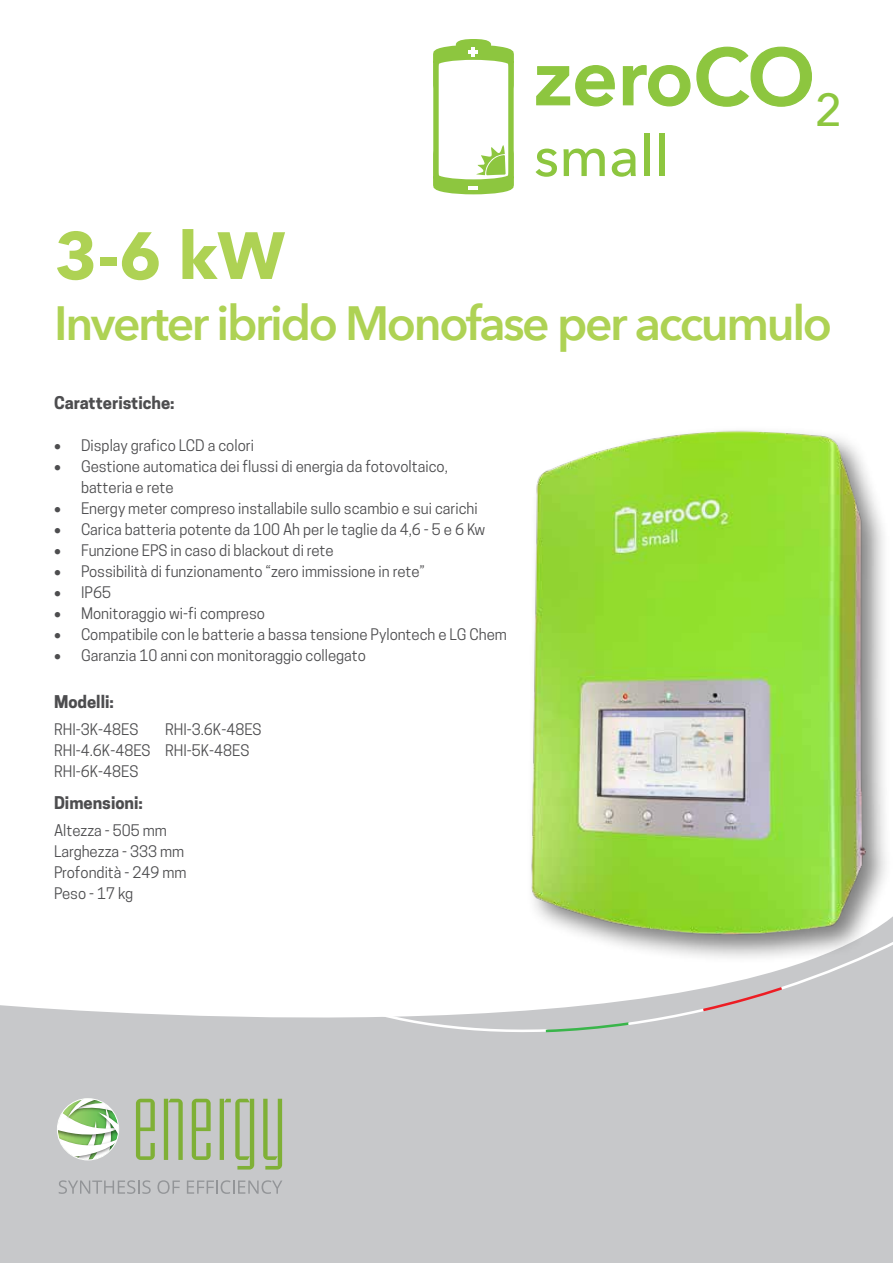
<style>
.page{position:relative;width:893px;height:1263px;background:#fff}
.page>*{position:absolute;margin:0;border:0;box-sizing:border-box;transform-origin:0 0}
.t1{font:600 79.2px "Avenir Next";color:#8dc63f}
.t2{font:700 66px "Avenir Next";color:#aed254}
.t3{font:500 56.4px "Avenir Next";color:#8dc63f}
.t4{font:600 48px "Avenir Next";letter-spacing:-.05em;color:#aed254}
.t5{font:700 16.5px "Cooper Hewitt";color:#4d4d4f}
.t6{font:15px/21px "Cooper Hewitt";color:#4d4d4f}
</style>
<div class="page">
<div style="left:0;top:1000px;width:893px;height:263px;background:#c7c8ca"></div>
<svg style="left:183px;top:1000px;width:367px;height:36px"></svg>
<svg style="left:543px;top:1000px;width:242px;height:34px;background:#c8c9c8"></svg>
<div style="left:508px;top:54px;width:6px;height:132px;background:#8dc63f"></div>
<div style="left:433px;top:54px;width:6px;height:132px;background:#8dc63f"></div>
<svg style="left:433px;top:145px;width:81px;height:50px"></svg>
<svg style="left:433px;top:39px;width:81px;height:30px"></svg>
<img style="left:531px;top:430px;width:362px;height:570px">
<svg style="left:57px;top:1099px;width:62px;height:61px"></svg>
<div style="left:57px;top:1098px;width:62px;height:62px;border:1px solid #fff;border-radius:50%"></div>
<svg style="left:263px;top:1099px;width:19px;height:70px"></svg>
<svg style="left:220px;top:1099px;width:34px;height:70px;background:#abbe91"></svg>
<svg style="left:192px;top:1099px;width:19px;height:61px"></svg>
<svg style="left:164px;top:1099px;width:19px;height:61px"></svg>
<svg style="left:136px;top:1099px;width:19px;height:61px"></svg>
<svg style="left:59px;top:1180px;width:92px;height:14px"></svg>
<svg style="left:157px;top:1180px;width:23px;height:14px"></svg>
<svg style="left:187px;top:1180px;width:95px;height:14px"></svg>
<h2 class="t2" style="left:55px;top:199px;width:232px">3-6 kW</h2>
<h1 class="t1" style="left:534px;top:9px;width:310px">zeroCO<sub>2</sub></h1>
<h3 class="t3" style="left:534px;top:108px;width:136px">small</h3>
<h3 class="t4" style="left:54px;top:282px;width:779px">Inverter ibrido Monofase per accumulo</h3>
<p class="t5" style="left:54px;top:393px;width:122px">Caratteristiche:</p>
<p class="t6" style="left:54px;top:435px;width:202px">• Display grafico LCD a colori</p>
<p class="t6" style="left:81px;top:456px;width:368px;text-indent:-27px">• Gestione automatica dei flussi di energia da fotovoltaico, batteria e rete</p>
<p class="t6" style="left:54px;top:498px;width:425px">• Energy meter compreso installabile sullo scambio e sui carichi</p>
<p class="t6" style="left:54px;top:519px;width:433px">• Carica batteria potente da 100 Ah per le taglie da 4,6 - 5 e 6 Kw</p>
<p class="t6" style="left:54px;top:540px;width:281px">• Funzione EPS in caso di blackout di rete</p>
<p class="t6" style="left:54px;top:561px;width:372px">• Possibilità di funzionamento “zero immissione in rete”</p>
<p class="t6" style="left:54px;top:582px;width:59px">• IP65</p>
<p class="t6" style="left:54px;top:603px;width:212px">• Monitoraggio wi-fi compreso</p>
<p class="t6" style="left:54px;top:624px;width:454px">• Compatibile con le batterie a bassa tensione Pylontech e LG Chem</p>
<p class="t6" style="left:54px;top:645px;width:313px">• Garanzia 10 anni con monitoraggio collegato</p>
<p class="t5" style="left:54px;top:692px;width:61px">Modelli:</p>
<p class="t6" style="left:54px;top:719px;width:86px">RHI-3K-48ES</p>
<p class="t6" style="left:54px;top:719px;width:209px;text-indent:111px">RHI-3.6K-48ES<br>RHI-4.6K-48ES RHI-5K-48ES<br>RHI-6K-48ES</p>
<p class="t5" style="left:54px;top:793px;width:90px">Dimensioni:</p>
<p class="t6" style="left:54px;top:820px;width:134px">Altezza - 505 mm<br>Larghezza - 333 mm<br>Profondità - 249 mm<br>Peso - 17 kg</p>
</div>
